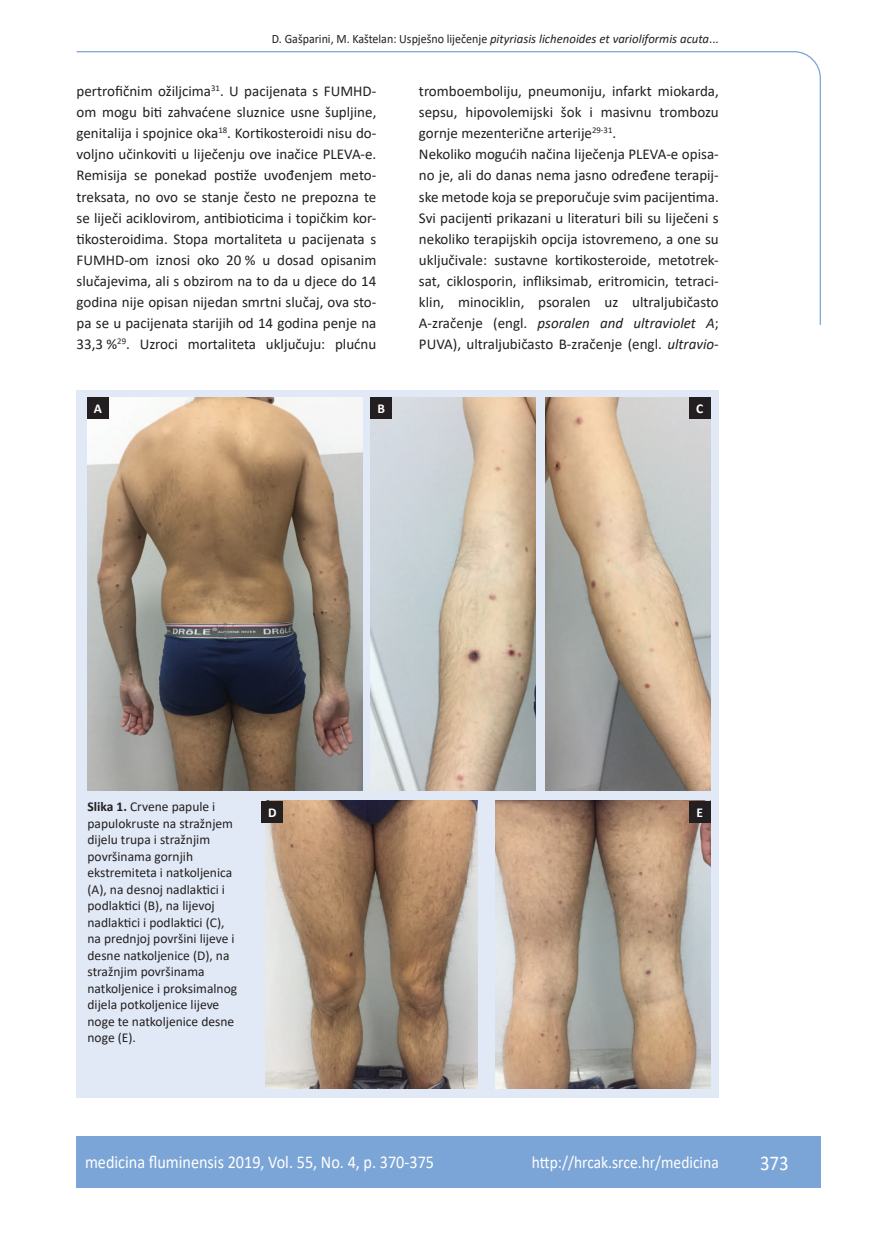
<style>
.page{position:relative;width:872px;height:1234px;background:#fff}
.page>*{position:absolute;margin:0;border:0;box-sizing:border-box;transform-origin:0 0}
.t1{font:21px "Calibri";color:#fff;scale:.9 1}
.t2{font:18px "Calibri";color:#fff;scale:.9 1}
.t3{font:17.25px "Calibri";color:#fff;scale:.9 1}
.osnovni_tekst{font:15px/21px "Calibri";color:#231f20;text-align:justify}
.potpis_slika{font:13.5px/16.5px "Calibri";color:#231f20}
.potpis_slika-2{font:700 13.5px "Calibri";color:#fff}
.glava{font:12.75px "Calibri";color:#231f20;scale:.94 1}
.s1{font-style:italic}
.s2{font-weight:700}
</style>
<div class="page">
<svg style="left:76px;top:51px;width:745px;height:274px"></svg>
<div style="left:77px;top:1135px;width:744px;height:51px;background:#7ca5d7"></div>
<div style="left:77px;top:390px;width:642px;height:707px;background:#e1e9f6"></div>
<img style="left:87px;top:397px;width:275px;height:393px">
<img style="left:370px;top:397px;width:166px;height:393px">
<img style="left:545px;top:397px;width:165px;height:393px">
<img style="left:266px;top:800px;width:211px;height:288px">
<img style="left:495px;top:800px;width:215px;height:288px">
<div style="left:87px;top:397px;width:21px;height:21px;background:#231f20"></div>
<div style="left:370px;top:397px;width:22px;height:21px;background:#231f20"></div>
<div style="left:689px;top:397px;width:21px;height:21px;background:#231f20"></div>
<div style="left:262px;top:800px;width:21px;height:22px;background:#231f20"></div>
<div style="left:689px;top:800px;width:21px;height:22px;background:#231f20"></div>
<p class="glava" style="left:272px;top:29px;width:477px">D. Gašparini, M. Kaštelan: Uspješno liječenje <span class="s1">pityriasis lichenoides et varioliformis acuta</span>...</p>
<p class="osnovni_tekst" style="left:77px;top:80px;width:301px">pertrofičnim ožiljcima<sup>31</sup>. U pacijenata s FUMHD&shy;om mogu biti zahvaćene sluznice usne šupljine, genitalija i spojnice oka<sup>18</sup>. Kortikosteroidi nisu do&shy;voljno učinkoviti u liječenju ove inačice PLEVA-e.<br>Remisija se ponekad postiže uvođenjem meto&shy;treksata, no ovo se stanje često ne prepozna te se liječi aciklovirom, antibioticima i topičkim kor&shy;tikosteroidima. Stopa mortaliteta u pacijenata s FUMHD-om iznosi oko 20 % u dosad opisanim slučajevima, ali s obzirom na to da u djece do 14 godina nije opisan nijedan smrtni slučaj, ova sto&shy;pa se u pacijenata starijih od 14 godina penje na 33,3 %<sup>29</sup>. Uzroci mortaliteta uključuju: plućnu</p>
<p class="osnovni_tekst" style="left:419px;top:80px;width:301px">tromboemboliju, pneumoniju, infarkt miokarda, sepsu, hipovolemijski šok i masivnu trombozu gornje mezenterične arterije<sup>29-31</sup>.</p>
<p class="osnovni_tekst" style="left:419px;top:143px;width:301px">Nekoliko mogućih načina liječenja PLEVA-e opisa&shy;no je, ali do danas nema jasno određene terapij&shy;ske metode koja se preporučuje svim pacijentima.<br>Svi pacijenti prikazani u literaturi bili su liječeni s nekoliko terapijskih opcija istovremeno, a one su uključivale: sustavne kortikosteroide, metotrek&shy;sat, ciklosporin, infliksimab, eritromicin, tetraci&shy;klin, minociklin, psoralen uz ultraljubičasto A-zračenje (engl. <span class="s1">psoralen and ultraviolet A</span>; PUVA), ultraljubičasto B-zračenje (engl. <span class="s1">ultravio-</span></p>
<p class="potpis_slika-2" style="left:94px;top:398px;width:10px">A</p>
<p class="potpis_slika-2" style="left:377px;top:398px;width:9px">B</p>
<p class="potpis_slika-2" style="left:696px;top:398px;width:9px">C</p>
<p class="potpis_slika" style="left:88px;top:798px;width:151px"><span class="s2">Slika 1.</span> Crvene papule i papulokruste na stražnjem dijelu trupa i stražnjim površinama gornjih ekstremiteta i natkoljenica (A), na desnoj nadlaktici i podlaktici (B), na lijevoj nadlaktici i podlaktici (C), na prednjoj površini lijeve i desne natkoljenice (D), na stražnjim površinama natkoljenice i proksimalnog dijela potkoljenice lijeve noge te natkoljenice desne noge (E).</p>
<p class="potpis_slika-2" style="left:268px;top:802px;width:10px">D</p>
<p class="potpis_slika-2" style="left:696px;top:802px;width:8px">E</p>
<p class="t2" style="left:85px;top:1149px;width:389px">medicina fluminensis 2019, Vol. 55, No. 4, p. 370-375</p>
<p class="t3" style="left:532px;top:1150px;width:209px">http://hrcak.srce.hr/medicina</p>
<p class="t1" style="left:760px;top:1147px;width:33px">373</p>
</div>
